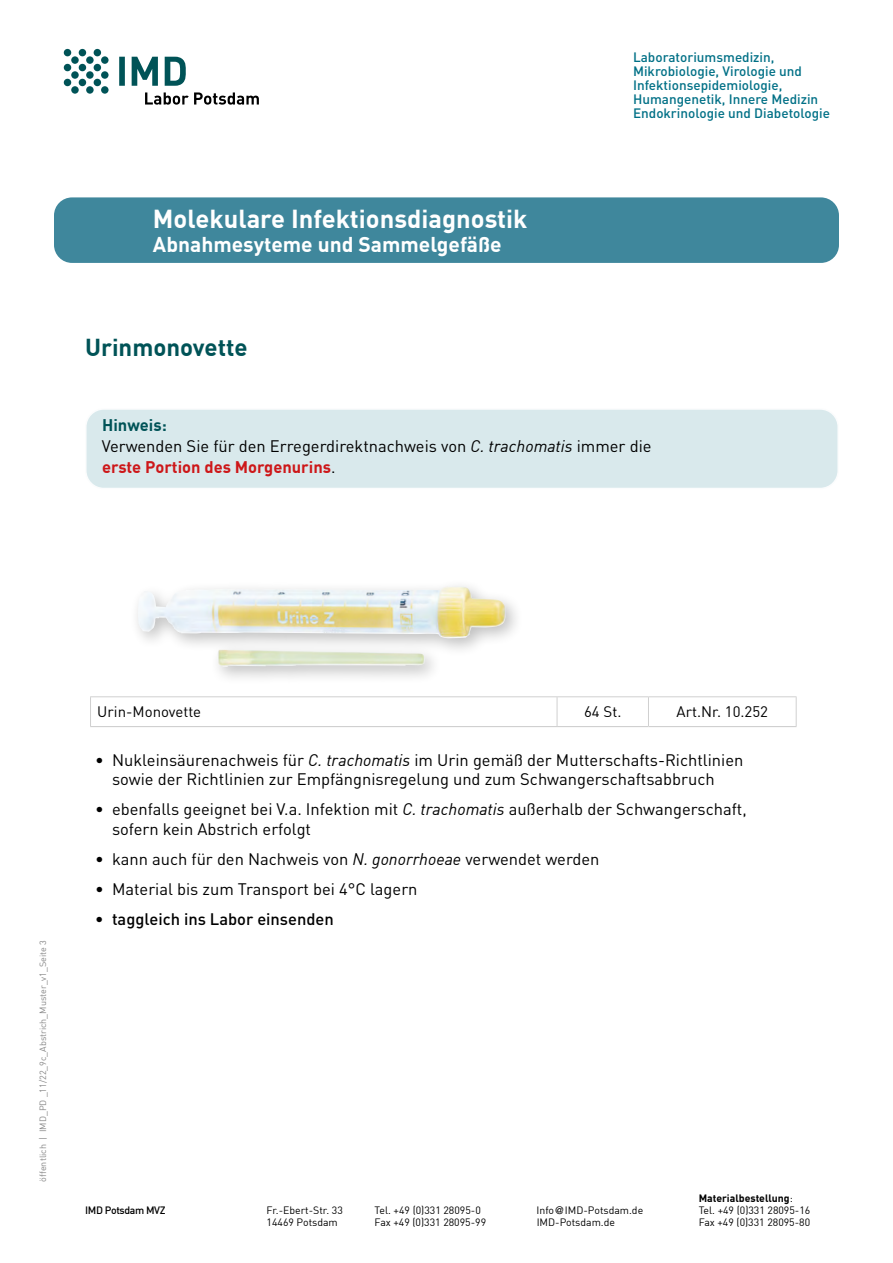
<style>
.page{position:relative;width:893px;height:1263px;background:#fff}
.page>*{position:absolute;margin:0;border:0;box-sizing:border-box;transform-origin:0 0}
.t1{font:700 25.5px "DIN Offc";color:#fff}
.t2{font:700 24px "DIN Offc";color:#005357}
.t3{font:700 21px "DIN Offc";color:#fff}
.t4{font:16.5px/19.8px "DIN Pro";color:#000}
.t5{font:500 16.5px "DIN Pro";color:#000}
.t6{font:700 16.5px "DIN Offc";color:#cd1719}
.t7{font:700 16.5px "DIN Offc";color:#005357}
.t8{font:15px "DIN Offc";color:#000}
.t9{font:15px "DIN Pro";color:#000}
.t10{font:500 13.5px/14px "DIN Pro";color:#007086}
.t11{font:10.5px "DIN Offc";color:#000}
.t12{font:700 10.5px "DIN Offc";color:#000}
.t13{font:500 10.5px "DIN Offc";letter-spacing:-.035em;color:#000}
.t14{font:9px "DIN Offc";color:#878787}
.s1{font-family:"DIN Offc";font-style:italic}
.s2{font-family:"DIN Pro";font-weight:400;color:#000}
.s3{font-weight:400}
.s4{font-family:"Helvetica"}
</style>
<div class="page">
<div style="left:54px;top:197px;width:785px;height:66px;background:#3f879c;border-radius:18px"></div>
<svg style="left:119px;top:57px;width:67px;height:29px"></svg>
<svg style="left:145px;top:92px;width:114px;height:13px"></svg>
<svg style="left:64px;top:49px;width:45px;height:45px"></svg>
<div style="left:86px;top:409px;width:752px;height:79px;background:#d9e9ec;border-radius:18px"></div>
<div style="left:85px;top:408px;width:754px;height:81px;border:2px solid #e8eef2;border-radius:18px"></div>
<div style="left:129px;top:577px;width:396px;height:108px;background:#000;opacity:.25"></div>
<img style="left:137px;top:586px;width:369px;height:81px">
<hr style="left:90px;top:696px;width:467px;height:1px;background:#d0d0d0">
<svg style="left:90px;top:697px;width:1px;height:29px"></svg>
<hr style="left:557px;top:696px;width:91px;height:1px;background:#d0d0d0">
<svg style="left:557px;top:697px;width:1px;height:29px"></svg>
<hr style="left:648px;top:696px;width:149px;height:1px;background:#d0d0d0">
<svg style="left:648px;top:697px;width:1px;height:29px"></svg>
<svg style="left:796px;top:697px;width:1px;height:29px"></svg>
<hr style="left:90px;top:726px;width:467px;height:1px;background:#d0d0d0">
<hr style="left:557px;top:726px;width:91px;height:1px;background:#d0d0d0">
<hr style="left:648px;top:726px;width:149px;height:1px;background:#d0d0d0">
<h1 class="t1" style="left:153px;top:203px;width:376px">Molekulare Infektionsdiagnostik</h1>
<p class="t3" style="left:153px;top:231px;width:350px">Abnahmesyteme und Sammelgefäße</p>
<h2 class="t2" style="left:85px;top:332px;width:164px">Urinmonovette</h2>
<p class="t10" style="left:633px;top:49px;width:198px">Laboratoriumsmedizin,<br>Mikrobiologie, Virologie und<br>Infektionsepidemiologie,<br>Humangenetik, Innere Medizin<br>Endokrinologie und Diabetologie</p>
<p class="t7" style="left:102px;top:414px;width:66px">Hinweis:</p>
<p class="t4" style="left:102px;top:434px;width:551px">Verwenden Sie für den Erregerdirektnachweis von <span class="s1">C. trachomatis</span> immer die</p>
<p class="t6" style="left:102px;top:456px;width:235px">erste Portion des Morgenurins<span class="s2">.</span></p>
<p class="t14" style="left:37px;top:1181px;width:243px;rotate:-90deg">öffentlich | IMD_PD _11/22_9c_Abstrich_Muster_v1_Seite 3</p>
<p class="t9" style="left:97px;top:700px;width:105px">Urin-Monovette</p>
<p class="t8" style="left:584px;top:703px;width:39px">64 St.</p>
<p class="t8" style="left:676px;top:703px;width:93px">Art.Nr. 10.252</p>
<p class="t4" style="left:112px;top:748px;width:633px;text-indent:-17px">• Nukleinsäurenachweis für <span class="s1">C. trachomatis</span> im Urin gemäß der Mutterschafts-Richtlinien sowie der Richtlinien zur Empfängnisregelung und zum Schwangerschaftsabbruch</p>
<p class="t4" style="left:112px;top:798px;width:636px;text-indent:-17px">• ebenfalls geeignet bei V.a. Infektion mit <span class="s1">C. trachomatis</span> außerhalb der Schwangerschaft, sofern kein Abstrich erfolgt</p>
<p class="t4" style="left:95px;top:848px;width:506px">• kann auch für den Nachweis von <span class="s1">N. gonorrhoeae</span> verwendet werden</p>
<p class="t4" style="left:95px;top:878px;width:324px">• Material bis zum Transport bei 4°C lagern</p>
<p class="t5" style="left:95px;top:906px;width:240px">• taggleich ins Labor einsenden</p>
<p class="t13" style="left:85px;top:1204px;width:82px">IMD Potsdam MVZ</p>
<p class="t12" style="left:699px;top:1191px;width:96px">Materialbestellung<span class="s3">:</span></p>
<p class="t11" style="left:267px;top:1203px;width:78px">Fr.-Ebert-Str. 33</p>
<p class="t11" style="left:375px;top:1203px;width:108px">Tel. +49 (0)331 28095-0</p>
<p class="t11" style="left:537px;top:1203px;width:108px">Info<span class="s4">@</span>IMD-Potsdam.de</p>
<p class="t11" style="left:699px;top:1203px;width:113px">Tel. +49 (0)331 28095-16</p>
<p class="t11" style="left:267px;top:1215px;width:73px">14469 Potsdam</p>
<p class="t11" style="left:375px;top:1215px;width:113px">Fax +49 (0)331 28095-99</p>
<p class="t11" style="left:537px;top:1215px;width:80px">IMD-Potsdam.de</p>
<p class="t11" style="left:699px;top:1215px;width:113px">Fax +49 (0)331 28095-80</p>
</div>
